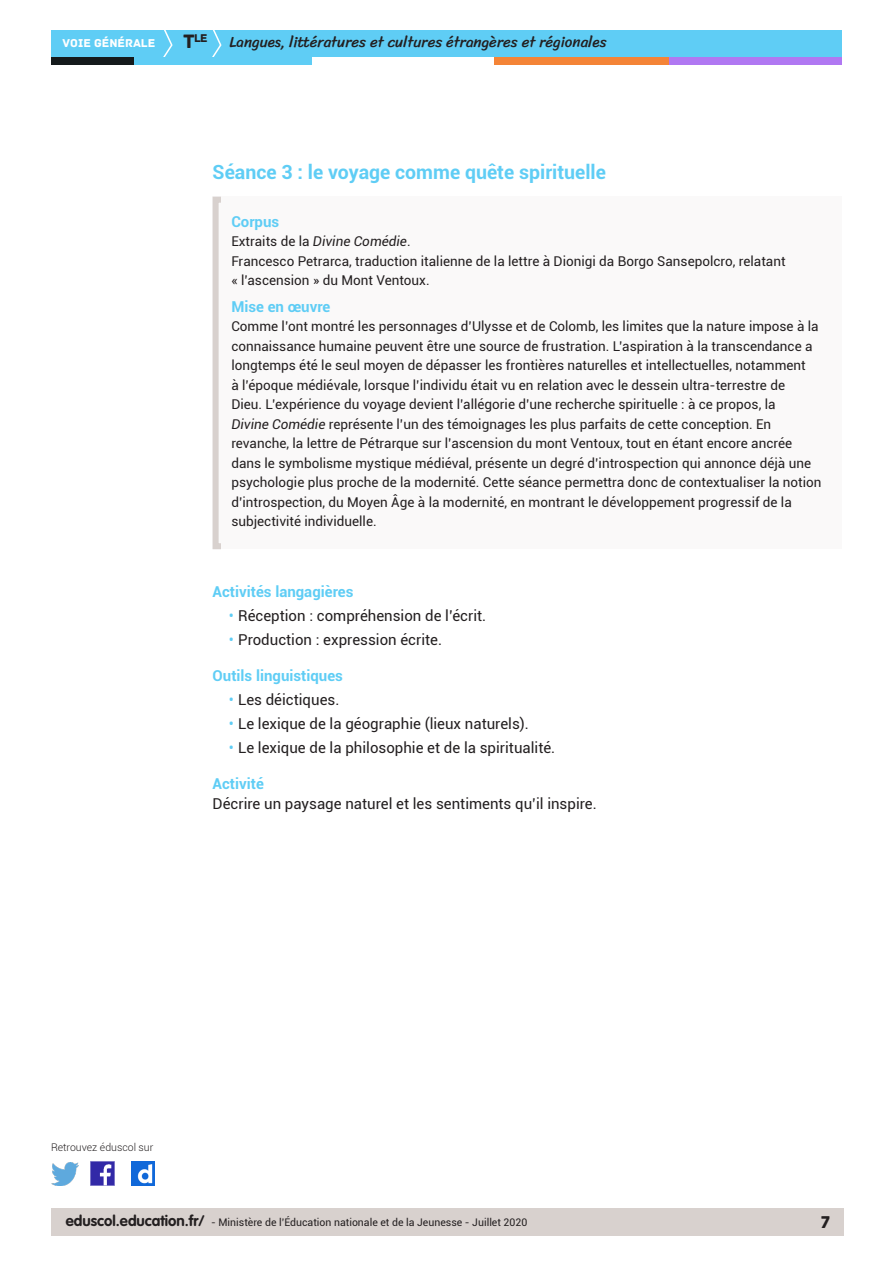
<style>
.page{position:relative;width:893px;height:1263px;background:#fff}
.page>*{position:absolute;margin:0;border:0;box-sizing:border-box;transform-origin:0 0}
._03_titre_2{font:700 19.5px "Roboto";color:#5fcdf5}
.t1{font:18px "Archive";color:#231f20}
.Texte_courant{font:15px "Roboto";color:#231f20}
.t2{font:15px "Sriracha";color:#231f20}
._04_titre_3{font:700 15px "Roboto";color:#5fcdf5}
._08_Titre_encadré{font:700 15px "Roboto";color:#5fcdf5}
._08_txt_encadré{font:13.5px/19.5px "Roboto";color:#231f20}
.t3{font:12px "Archive";color:#fff}
.t4{font:11.85px "Archive";color:#231f20}
.t5{font:10.5px "Roboto";color:#231f20}
.t6{font:300 10.5px "Roboto";color:#231f20}
.s1{font-size:20.4px}
.s2{font-style:italic}
.s3{color:#5fcdf5}
.s4{font-family:"VAG Rounded Std";font-weight:700;font-size:15px}
</style>
<div class="page">
<div style="left:51px;top:1209px;width:792px;height:27px;background:#d8d1ce"></div>
<div style="left:51px;top:30px;width:791px;height:27px;background:#5fcdf5"></div>
<svg style="left:163px;top:30px;width:10px;height:27px"></svg>
<svg style="left:212px;top:30px;width:10px;height:27px"></svg>
<div style="left:133px;top:57px;width:179px;height:8px;background:#5fcdf5"></div>
<div style="left:51px;top:57px;width:82px;height:8px;background:#141a1c"></div>
<div style="left:667px;top:57px;width:175px;height:8px;background:#b078f2"></div>
<div style="left:494px;top:57px;width:175px;height:8px;background:#f48437"></div>
<img style="left:91px;top:1162px;width:23px;height:23px">
<img style="left:51px;top:1163px;width:28px;height:22px">
<img style="left:132px;top:1162px;width:22px;height:23px">
<div style="left:213px;top:197px;width:629px;height:352px;background:#faf9f9"></div>
<div style="left:213px;top:197px;width:629px;height:352px;border:6px solid #d8d1ce"></div>
<p class="t4" style="left:183px;top:31px;width:26px"><span class="s1">T</span>le</p>
<p class="t3" style="left:63px;top:36px;width:94px">VOIE GÉNÉRALE</p>
<p class="t2" style="left:230px;top:33px;width:379px">Langues, littératures et cultures étrangères et régionales</p>
<p class="_03_titre_2" style="left:213px;top:159px;width:395px">Séance 3 : le voyage comme quête spirituelle</p>
<p class="_08_Titre_encadré" style="left:231px;top:211px;width:49px">Corpus</p>
<p class="_08_txt_encadré" style="left:231px;top:231px;width:181px">Extraits de la <span class="s2">Divine Comédie</span>.</p>
<p class="_08_txt_encadré" style="left:231px;top:251px;width:556px">Francesco Petrarca, traduction italienne de la lettre à Dionigi da Borgo Sansepolcro, relatant « l’ascension » du Mont Ventoux.</p>
<p class="_08_Titre_encadré" style="left:231px;top:296px;width:101px">Mise en œuvre</p>
<p class="_08_txt_encadré" style="left:231px;top:316px;width:592px">Comme l’ont montré les personnages d’Ulysse et de Colomb, les limites que la nature impose à la connaissance humaine peuvent être une source de frustration. L’aspiration à la transcendance a longtemps été le seul moyen de dépasser les frontières naturelles et intellectuelles, notamment<br>à l’époque médiévale, lorsque l’individu était vu en relation avec le dessein ultra-terrestre de<br>Dieu. L’expérience du voyage devient l’allégorie d’une recherche spirituelle : à ce propos, la<br><span class="s2">Divine Comédie</span> représente l’un des témoignages les plus parfaits de cette conception. En revanche, la lettre de Pétrarque sur l’ascension du mont Ventoux, tout en étant encore ancrée dans le symbolisme mystique médiéval, présente un degré d’introspection qui annonce déjà une psychologie plus proche de la modernité. Cette séance permettra donc de contextualiser la notion d’introspection, du Moyen Âge à la modernité, en montrant le développement progressif de la subjectivité individuelle.</p>
<p class="_04_titre_3" style="left:213px;top:581px;width:142px">Activités langagières</p>
<p class="Texte_courant" style="left:229px;top:605px;width:259px"><span class="s3">•</span> Réception : compréhension de l’écrit.</p>
<p class="Texte_courant" style="left:229px;top:629px;width:215px"><span class="s3">•</span> Production : expression écrite.</p>
<p class="_04_titre_3" style="left:213px;top:665px;width:132px">Outils linguistiques</p>
<p class="Texte_courant" style="left:229px;top:689px;width:112px"><span class="s3">•</span> Les déictiques.</p>
<p class="Texte_courant" style="left:229px;top:713px;width:301px"><span class="s3">•</span> Le lexique de la géographie (lieux naturels).</p>
<p class="Texte_courant" style="left:229px;top:737px;width:328px"><span class="s3">•</span> Le lexique de la philosophie et de la spiritualité.</p>
<p class="_04_titre_3" style="left:213px;top:773px;width:53px">Activité</p>
<p class="Texte_courant" style="left:213px;top:793px;width:386px">Décrire un paysage naturel et les sentiments qu’il inspire.</p>
<p class="t6" style="left:51px;top:1140px;width:104px">Retrouvez éduscol sur</p>
<p class="t5" style="left:66px;top:1215px;width:463px"><span class="s4">eduscol.education.fr/</span> - Ministère de l’Éducation nationale et de la Jeunesse - Juillet 2020</p>
<h2 class="t1" style="left:820px;top:1211px;width:11px">7</h2>
</div>
